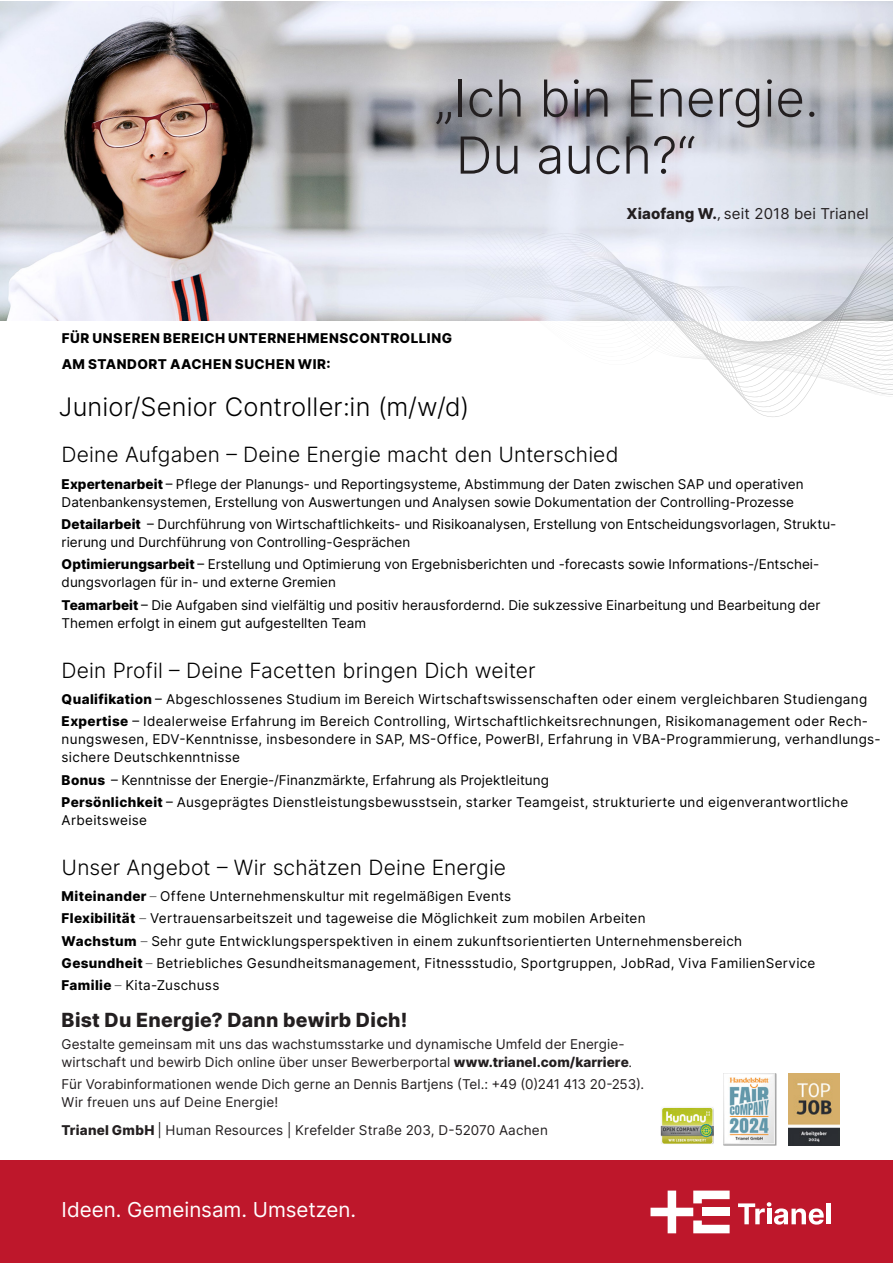
<style>
.page{position:relative;width:893px;height:1263px;background:#fff}
.page>*{position:absolute;margin:0;border:0;box-sizing:border-box;transform-origin:0 0}
.t1{font:300 51px "Inter";color:#231f20}
.t2{font:300 25.5px "Inter";letter-spacing:.005em;color:#000}
.t3{font:300 21px "Inter";letter-spacing:.005em;color:#000}
.t4{font:20.55px "Inter";color:#fff}
.t5{font:800 19.5px "Inter";letter-spacing:.015em;color:#231f20}
.t6{font:15px "Inter";letter-spacing:.01em;color:#231f20}
.t7{font:13.5px/18px "Inter";letter-spacing:.01em;color:#000}
.t8{font:13.5px/18px "Inter";letter-spacing:.005em;color:#231f20}
.t9{font:800 13.5px "Inter";letter-spacing:.04em;color:#000}
.s1{font-weight:800}
.s2{font-family:"Myriad Pro"}
.s3{font-weight:200}
</style>
<div class="page">
<div style="left:0;top:1161px;width:893px;height:102px;background:#be172b"></div>
<svg style="left:650px;top:1190px;width:80px;height:43px"></svg>
<svg style="left:738px;top:1202px;width:86px;height:22px"></svg>
<hr style="left:827px;top:1203px;width:4px;height:21px;background:#fff">
<img style="left:0;top:1px;width:893px;height:319px">
<img style="left:660px;top:1107px;width:53px;height:37px">
<svg style="left:466px;top:234px;width:427px;height:4px;background:#dde1eb"></svg>
<svg style="left:466px;top:238px;width:427px;height:4px;background:#e1e5ef"></svg>
<svg style="left:466px;top:242px;width:427px;height:4px;background:#e5e8f3"></svg>
<svg style="left:466px;top:246px;width:427px;height:151px"></svg>
<img style="left:723px;top:1074px;width:53px;height:72px">
<img style="left:788px;top:1073px;width:51px;height:72px">
<p class="t1" style="left:435px;top:61px;width:385px">„Ich bin Energie.</p>
<p class="t1" style="left:456px;top:118px;width:241px">Du auch?“</p>
<p class="t6" style="left:626px;top:203px;width:244px"><span class="s1">Xiaofang W.</span><span class="s2">,</span> seit 2018 bei Trianel</p>
<p class="t9" style="left:62px;top:328px;width:392px">FÜR UNSEREN BEREICH UNTERNEHMENSCONTROLLING</p>
<p class="t9" style="left:62px;top:354px;width:270px">AM STANDORT AACHEN SUCHEN WIR:</p>
<p class="t2" style="left:59px;top:389px;width:412px">Junior/Senior Controller:in (m/w/d)</p>
<p class="t3" style="left:62px;top:439px;width:558px">Deine Aufgaben – Deine Energie macht den Unterschied</p>
<p class="t7" style="left:62px;top:475px;width:743px"><span class="s1">Expertenarbeit</span> – Pflege der Planungs- und Reportingsysteme, Abstimmung der Daten zwischen SAP und operativen<br>Datenbankensystemen, Erstellung von Auswertungen und Analysen sowie Dokumentation der Controlling-Prozesse</p>
<p class="t7" style="left:62px;top:515px;width:776px"><span class="s1">Detailarbeit</span> – Durchführung von Wirtschaftlichkeits- und Risikoanalysen, Erstellung von Entscheidungsvorlagen, Struktu&shy;rierung und Durchführung von Controlling-Gesprächen</p>
<p class="t7" style="left:62px;top:555px;width:759px"><span class="s1">Optimierungsarbeit</span> – Erstellung und Optimierung von Ergebnisberichten und -forecasts sowie Informations-/Entschei&shy;dungsvorlagen für in- und externe Gremien</p>
<p class="t7" style="left:62px;top:595px;width:760px"><span class="s1">Teamarbeit</span> – Die Aufgaben sind vielfältig und positiv herausfordernd. Die sukzessive Einarbeitung und Bearbeitung der<br>Themen erfolgt in einem gut aufgestellten Team</p>
<p class="t3" style="left:62px;top:655px;width:476px">Dein Profil – Deine Facetten bringen Dich weiter</p>
<p class="t7" style="left:62px;top:690px;width:807px"><span class="s1">Qualifikation</span> – Abgeschlossenes Studium im Bereich Wirtschaftswissenschaften oder einem vergleichbaren Studiengang</p>
<p class="t7" style="left:62px;top:712px;width:820px"><span class="s1">Expertise</span> – Idealerweise Erfahrung im Bereich Controlling, Wirtschaftlichkeitsrechnungen, Risikomanagement oder Rech&shy;nungswesen, EDV-Kenntnisse, insbesondere in SAP, MS-Office, PowerBI, Erfahrung in VBA-Programmierung, verhandlungs&shy;sichere Deutschkenntnisse</p>
<p class="t7" style="left:62px;top:770px;width:489px"><span class="s1">Bonus</span> – Kenntnisse der Energie-/Finanzmärkte, Erfahrung als Projektleitung</p>
<p class="t7" style="left:62px;top:793px;width:788px"><span class="s1">Persönlichkeit</span> – Ausgeprägtes Dienstleistungsbewusstsein, starker Teamgeist, strukturierte und eigenverantwortliche<br>Arbeitsweise</p>
<p class="t3" style="left:62px;top:852px;width:446px">Unser Angebot – Wir schätzen Deine Energie</p>
<p class="t7" style="left:62px;top:887px;width:451px"><span class="s1">Miteinander</span> <span class="s3">–</span> Offene Unternehmenskultur mit regelmäßigen Events</p>
<p class="t7" style="left:62px;top:909px;width:585px"><span class="s1">Flexibilität</span> <span class="s3">–</span> Vertrauensarbeitszeit und tageweise die Möglichkeit zum mobilen Arbeiten</p>
<p class="t7" style="left:62px;top:931px;width:682px"><span class="s1">Wachstum</span> <span class="s3">–</span> Sehr gute Entwicklungsperspektiven in einem zukunftsorientierten Unternehmensbereich</p>
<p class="t7" style="left:62px;top:954px;width:755px"><span class="s1">Gesundheit</span> <span class="s3">–</span> Betriebliches Gesundheitsmanagement, Fitnessstudio, Sportgruppen, JobRad, Viva FamilienService</p>
<p class="t7" style="left:62px;top:976px;width:159px"><span class="s1">Familie</span> <span class="s3">–</span> Kita-Zuschuss</p>
<p class="t5" style="left:62px;top:1006px;width:347px">Bist Du Energie? Dann bewirb Dich!</p>
<p class="t8" style="left:62px;top:1034px;width:571px">Gestalte gemeinsam mit uns das wachstumsstarke und dynamische Umfeld der Energie&shy;wirtschaft und bewirb Dich online über unser Bewerberportal <span class="s1">www.trianel.com/karriere</span><span class="s2">.</span></p>
<p class="t8" style="left:62px;top:1074px;width:584px">Für Vorabinformationen wende Dich gerne an Dennis Bartjens (Tel.: +49 (0)241 413 20-253).<br>Wir freuen uns auf Deine Energie!</p>
<p class="t8" style="left:62px;top:1121px;width:488px"><span class="s1">Trianel GmbH</span> | Human Resources | Krefelder Straße 203, D-52070 Aachen</p>
<p class="t4" style="left:62px;top:1194px;width:296px">Ideen. Gemeinsam. Umsetzen.</p>
</div>
